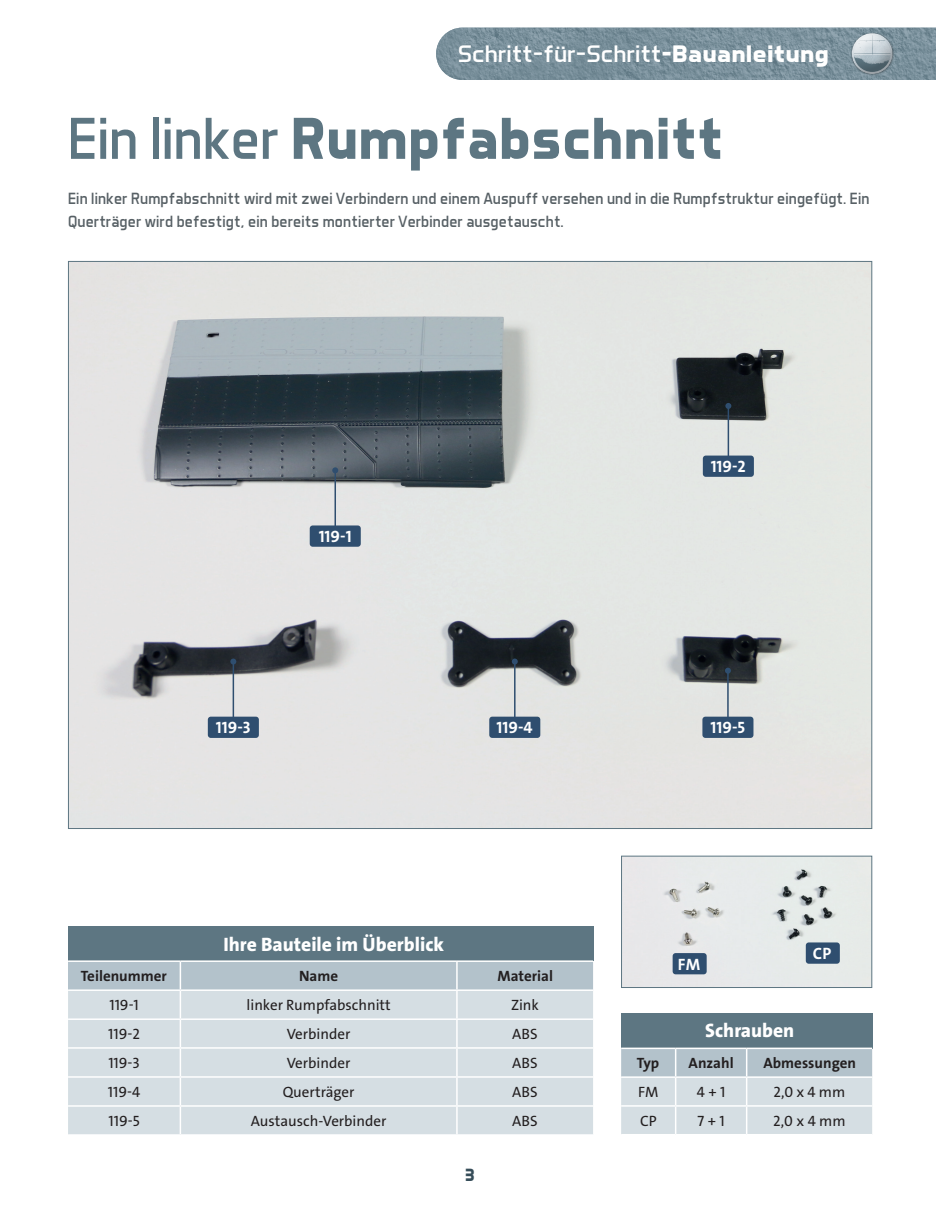
<style>
.page{position:relative;width:936px;height:1212px;background:#fff}
.page>*{position:absolute;margin:0;border:0;box-sizing:border-box;transform-origin:0 0}
.t1{font:700 60px "Aero Matics";color:#5d7682}
.t2{font:24.3px "Aero Matics";color:#fff;scale:1.11 1}
.t3{font:800 19.5px "The Sans Os F";color:#fff}
.t4{font:700 18px "Aero Matics";color:#364d59}
.t5{font:16.5px/22.6px "Aero Matics";letter-spacing:.01em;color:#576065}
.t6{font:700 16.5px "The Sans Os F";color:#fff}
.t7{font:15px "The Sans Os F";color:#231f20}
.t8{font:700 15px "The Sans Os F";color:#231f20}
.s1{font-weight:700}
.s2{font-weight:400}
</style>
<div class="page">
<img style="left:70px;top:263px;width:800px;height:564px">
<div style="left:623px;top:858px;width:247px;height:128px;background:#e7eae9"></div>
<div style="left:621px;top:856px;width:251px;height:132px;border:1px solid #5d7682"></div>
<div style="left:68px;top:926px;width:525px;height:35px;background:#5d7682"></div>
<div style="left:68px;top:961px;width:112px;height:29px;background:#b3c2cb"></div>
<div style="left:68px;top:991px;width:112px;height:143px;background:#d5dee3"></div>
<hr style="left:68px;top:1018px;width:112px;height:2px;background:#fff">
<hr style="left:68px;top:1047px;width:112px;height:2px;background:#fff">
<hr style="left:68px;top:1076px;width:112px;height:2px;background:#fff">
<hr style="left:68px;top:1105px;width:112px;height:2px;background:#fff">
<hr style="left:180px;top:960px;width:277px;height:2px;background:#fff">
<hr style="left:457px;top:960px;width:136px;height:2px;background:#fff">
<hr style="left:68px;top:960px;width:112px;height:2px;background:#fff">
<svg style="left:180px;top:961px;width:413px;height:173px;background:#d1dbe0"></svg>
<hr style="left:68px;top:989px;width:112px;height:2px;background:#fff">
<div style="left:621px;top:1012px;width:251px;height:36px;background:#5d7682"></div>
<svg style="left:621px;top:1049px;width:251px;height:85px;background:#cbd6dc"></svg>
<hr style="left:746px;top:1105px;width:126px;height:2px;background:#fff">
<hr style="left:745px;top:1107px;width:2px;height:27px;background:#fff">
<hr style="left:621px;top:1047px;width:54px;height:2px;background:#fff">
<hr style="left:675px;top:1047px;width:71px;height:2px;background:#fff">
<hr style="left:746px;top:1047px;width:126px;height:2px;background:#fff">
<hr style="left:334px;top:470px;width:2px;height:67px;background:#2f4e6f">
<svg style="left:332px;top:467px;width:6px;height:6px"></svg>
<div style="left:310px;top:525px;width:51px;height:22px;background:#2f4e6f;border-radius:3px"></div>
<hr style="left:727px;top:406px;width:2px;height:61px;background:#2f4e6f">
<svg style="left:725px;top:403px;width:6px;height:6px"></svg>
<div style="left:702px;top:456px;width:51px;height:21px;background:#2f4e6f;border-radius:3px"></div>
<hr style="left:727px;top:671px;width:1px;height:57px;background:#2f4e6f">
<svg style="left:725px;top:668px;width:6px;height:6px"></svg>
<div style="left:702px;top:717px;width:51px;height:21px;background:#2f4e6f;border-radius:3px"></div>
<hr style="left:514px;top:661px;width:1px;height:67px;background:#2f4e6f">
<svg style="left:511px;top:658px;width:6px;height:6px"></svg>
<div style="left:489px;top:717px;width:51px;height:21px;background:#2f4e6f;border-radius:3px"></div>
<hr style="left:232px;top:661px;width:2px;height:67px;background:#2f4e6f">
<svg style="left:230px;top:658px;width:6px;height:6px"></svg>
<div style="left:208px;top:717px;width:51px;height:21px;background:#2f4e6f;border-radius:3px"></div>
<div style="left:672px;top:953px;width:34px;height:21px;background:#2f4e6f;border-radius:3px"></div>
<div style="left:805px;top:942px;width:34px;height:22px;background:#2f4e6f;border-radius:3px"></div>
<img style="left:436px;top:28px;width:499px;height:52px">
<div style="left:850px;top:32px;width:44px;height:44px;background:#231f20;opacity:.3"></div>
<div style="left:850px;top:32px;width:42px;height:30px;background:#fff;opacity:.75"></div>
<div style="left:850px;top:37px;width:42px;height:38px;background:#231f20;opacity:.25"></div>
<h2 class="t2" style="left:457px;top:39px;width:336px">Schritt-für-Schritt<span class="s1">-Bauanleitung</span></h2>
<h1 class="t1" style="left:68px;top:103px;width:656px"><span class="s2">Ein linker</span> Rumpfabschnitt</h1>
<p class="t5" style="left:68px;top:187px;width:803px">Ein linker Rumpfabschnitt wird mit zwei Verbindern und einem Auspuff versehen und in die Rumpfstruktur eingefügt. Ein<br>Querträger wird befestigt, ein bereits montierter Verbinder ausgetauscht.</p>
<p class="t6" style="left:319px;top:526px;width:34px">119-1</p>
<p class="t6" style="left:710px;top:456px;width:37px">119-2</p>
<p class="t6" style="left:216px;top:717px;width:36px">119-3</p>
<p class="t6" style="left:496px;top:717px;width:38px">119-4</p>
<p class="t6" style="left:710px;top:717px;width:36px">119-5</p>
<p class="t3" style="left:223px;top:931px;width:222px">Ihre Bauteile im Überblick</p>
<p class="t8" style="left:81px;top:966px;width:87px">Teilenummer</p>
<p class="t8" style="left:299px;top:966px;width:41px">Name</p>
<p class="t8" style="left:497px;top:966px;width:57px">Material</p>
<p class="t7" style="left:109px;top:995px;width:31px">119-1</p>
<p class="t7" style="left:246px;top:995px;width:146px">linker Rumpfabschnitt</p>
<p class="t7" style="left:511px;top:995px;width:29px">Zink</p>
<p class="t7" style="left:108px;top:1024px;width:33px">119-2</p>
<p class="t7" style="left:287px;top:1024px;width:65px">Verbinder</p>
<p class="t7" style="left:512px;top:1024px;width:27px">ABS</p>
<p class="t7" style="left:108px;top:1053px;width:33px">119-3</p>
<p class="t7" style="left:287px;top:1053px;width:65px">Verbinder</p>
<p class="t7" style="left:512px;top:1053px;width:27px">ABS</p>
<p class="t7" style="left:108px;top:1082px;width:34px">119-4</p>
<p class="t7" style="left:283px;top:1082px;width:73px">Querträger</p>
<p class="t7" style="left:512px;top:1082px;width:27px">ABS</p>
<p class="t7" style="left:108px;top:1111px;width:33px">119-5</p>
<p class="t7" style="left:251px;top:1111px;width:137px">Austausch-Verbinder</p>
<p class="t7" style="left:512px;top:1111px;width:27px">ABS</p>
<p class="t4" style="left:465px;top:1164px;width:11px">3</p>
<p class="t6" style="left:678px;top:954px;width:24px">FM</p>
<p class="t6" style="left:812px;top:943px;width:20px">CP</p>
<p class="t3" style="left:705px;top:1018px;width:91px">Schrauben</p>
<p class="t8" style="left:636px;top:1053px;width:24px">Typ</p>
<p class="t8" style="left:688px;top:1053px;width:47px">Anzahl</p>
<p class="t8" style="left:763px;top:1053px;width:94px">Abmessungen</p>
<p class="t7" style="left:638px;top:1082px;width:22px">FM</p>
<p class="t7" style="left:696px;top:1082px;width:30px">4 + 1</p>
<p class="t7" style="left:773px;top:1082px;width:73px">2,0 x 4 mm</p>
<p class="t7" style="left:640px;top:1111px;width:18px">CP</p>
<p class="t7" style="left:697px;top:1111px;width:29px">7 + 1</p>
<p class="t7" style="left:773px;top:1111px;width:74px">2,0 x 4 mm</p>
</div>
